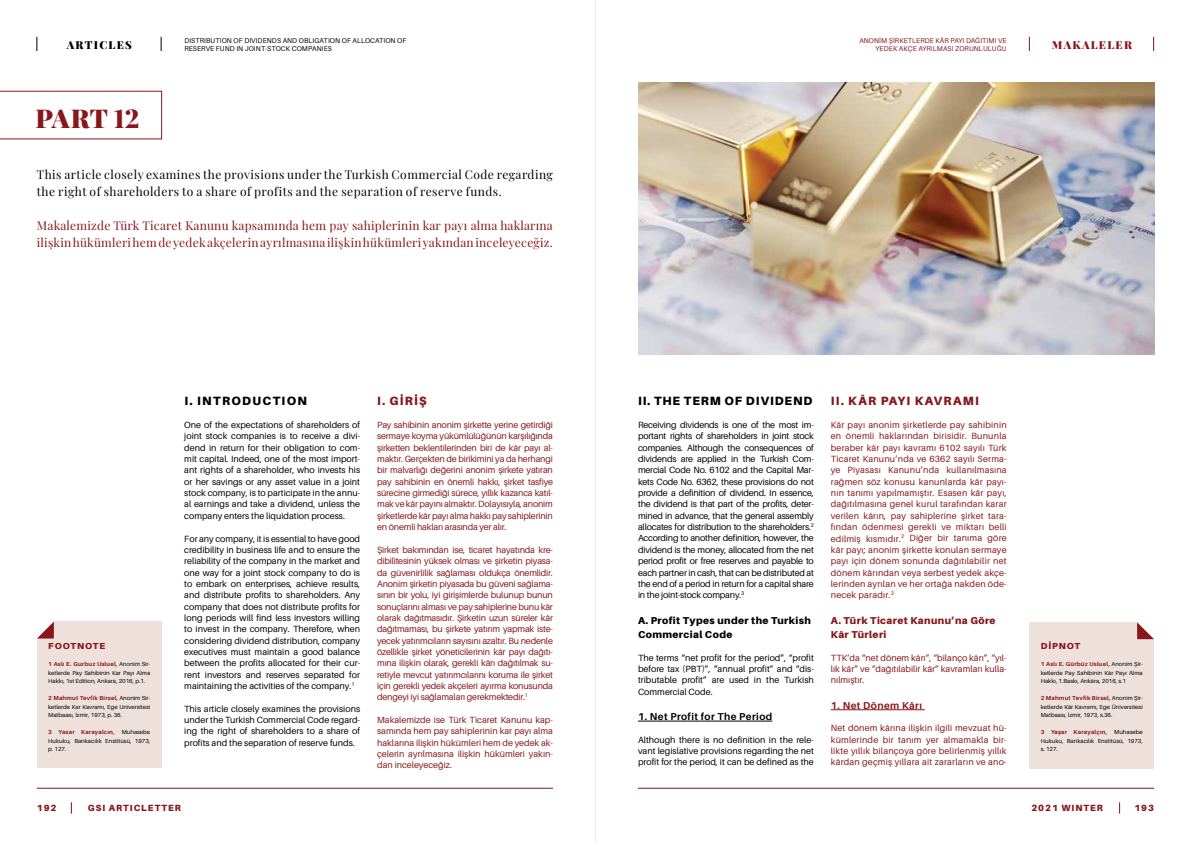
<style>
.page{position:relative;width:1191px;height:842px;background:#fff}
.page>*{position:absolute;margin:0;border:0;box-sizing:border-box;transform-origin:0 0}
.t1{font:900 26px "Playfair Display";letter-spacing:.005em;color:#87171a}
.t2{font:12px/17px "Playfair Display";letter-spacing:.02em;color:#87171a}
.t3{font:12px/17px "Playfair Display";letter-spacing:.04em;color:#000}
.t4{font:900 12px "Aileron";letter-spacing:.1em;color:#87171a}
.t5{font:900 12px "Aileron";letter-spacing:.07em;color:#000}
.t6{font:900 12px "Aileron";letter-spacing:.11em;color:#000}
.t7{font:900 11px "Playfair Display";letter-spacing:.12em;color:#87171a}
.t8{font:900 11px "Playfair Display";letter-spacing:.12em;color:#000}
.t9{font:900 10px/14.2px "Aileron";letter-spacing:.04em;color:#000}
.t10{font:900 10px/14.2px "Aileron";letter-spacing:.04em;color:#87171a}
.t11{font:700 10px "Aileron";letter-spacing:.04em;color:#000}
.t12{font:700 10px "Aileron";letter-spacing:.04em;color:#87171a}
.t13{font:9px/11.3px "Aileron";color:#87171a;text-align:justify}
.t14{font:9px/11.3px "Aileron";color:#000;text-align:justify}
.t15{font:900 9px "Aileron";letter-spacing:.11em;color:#87171a}
.t16{font:900 8.7px "Aileron";letter-spacing:.1em;color:#87171a}
.t17{font:7px/8.5px "Aileron";letter-spacing:.01em;color:#000}
.t18{font:7px/8.5px "Aileron";letter-spacing:.01em;color:#87171a;text-align:right}
.t19{font:5.8px/8.5px "Aileron";color:#000;text-align:justify}
.s1{font-weight:700;color:#87171a}
</style>
<div class="page">
<svg style="left:0;top:91px;width:162px;height:48px"></svg>
<hr style="left:37px;top:788px;width:516px;height:1px;background:#87171a">
<hr style="left:638px;top:788px;width:516px;height:1px;background:#87171a">
<svg style="left:1119px;top:802px;width:1px;height:12px"></svg>
<svg style="left:71px;top:802px;width:1px;height:12px"></svg>
<svg style="left:36px;top:37px;width:1px;height:14px"></svg>
<svg style="left:1028px;top:37px;width:1px;height:14px"></svg>
<svg style="left:161px;top:37px;width:1px;height:14px"></svg>
<svg style="left:1153px;top:37px;width:1px;height:14px"></svg>
<hr style="left:595px;top:0;width:1px;height:842px;background:#ebebec">
<hr style="left:638px;top:721px;width:134px;height:1px;background:#000">
<hr style="left:831px;top:709px;width:93px;height:1px;background:#87171a">
<img style="left:638px;top:82px;width:516px;height:272px">
<div style="left:1029px;top:622px;width:125px;height:146px;background:#eee1db"></div>
<svg style="left:1137px;top:622px;width:17px;height:17px"></svg>
<div style="left:37px;top:621px;width:125px;height:147px;background:#eee1db"></div>
<svg style="left:37px;top:621px;width:17px;height:18px"></svg>
<p class="t17" style="left:184px;top:36px;width:223px">DISTRIBUTION OF DIVIDENDS AND OBLIGATION OF ALLOCATION OF<br>RESERVE FUND IN JOINT-STOCK COMPANIES</p>
<p class="t18" style="left:859px;top:36px;width:149px">ANONIM ŞIRKETLERDE KÂR PAYI DAĞITIMI VE<br>YEDEK AKÇE AYRILMASI ZORUNLULUĞU</p>
<p class="t8" style="left:67px;top:36px;width:67px">ARTICLES</p>
<p class="t7" style="left:1051px;top:36px;width:82px">MAKALELER</p>
<h1 class="t1" style="left:36px;top:97px;width:105px">PART 12</h1>
<h2 class="t3" style="left:37px;top:165px;width:517px">This article closely examines the provisions under the Turkish Commercial Code regarding the right of shareholders to a share of profits and the separation of reserve funds.</h2>
<h2 class="t2" style="left:37px;top:216px;width:517px">Makalemizde Türk Ticaret Kanunu kapsamında hem pay sahiplerinin kar payı alma haklarına ilişkin hükümleri hem de yedek akçelerin ayrılmasına ilişkin hükümleri yakından inceleyeceğiz.</h2>
<p class="t16" style="left:48px;top:641px;width:58px">FOOTNOTE</p>
<p class="t19" style="left:48px;top:660px;width:104px"><span class="s1">1 Aslı E. Gurbuz Usluel,</span> Anonim Sir&shy;ketlerde Pay Sahibinin Kar Payı Alma Hakkı, 1st Edition, Ankara, 2016, p.1.</p>
<p class="t19" style="left:48px;top:694px;width:104px"><span class="s1">2 Mahmut Tevfik Birsel,</span> Anonim Sir&shy;ketlerde Kar Kavramı, Ege Universitesi Matbaası, İzmir, 1973, p. 36.</p>
<p class="t19" style="left:48px;top:728px;width:104px"><span class="s1">3 Yasar Karayalcın,</span> Muhasebe Hukuku, Bankacılık Enstitüsü, 1973, p. 127.</p>
<h2 class="t6" style="left:184px;top:394px;width:124px">I. INTRODUCTION</h2>
<p class="t14" style="left:184px;top:419px;width:177px">One of the expectations of shareholders of joint stock companies is to receive a divi&shy;dend in return for their obligation to com&shy;mit capital. Indeed, one of the most import&shy;ant rights of a shareholder, who invests his or her savings or any asset value in a joint stock company, is to participate in the annu&shy;al earnings and take a dividend, unless the company enters the liquidation process.</p>
<p class="t14" style="left:184px;top:533px;width:177px">For any company, it is essential to have good credibility in business life and to ensure the reliability of the company in the market and one way for a joint stock company to do is to embark on enterprises, achieve results, and distribute profits to shareholders. Any company that does not distribute profits for long periods will find less investors willing to invest in the company. Therefore, when considering dividend distribution, company executives must maintain a good balance between the profits allocated for their cur&shy;rent investors and reserves separated for maintaining the activities of the company.<sup>1</sup></p>
<p class="t14" style="left:184px;top:703px;width:177px">This article closely examines the provisions under the Turkish Commercial Code regard&shy;ing the right of shareholders to a share of profits and the separation of reserve funds.</p>
<h2 class="t4" style="left:377px;top:394px;width:51px">I. GİRİŞ</h2>
<p class="t13" style="left:377px;top:419px;width:177px">Pay sahibinin anonim şirkette yerine getirdiği sermaye koyma yükümlülüğünün karşılığında şirketten beklentilerinden biri de kâr payı al&shy;maktır. Gerçekten de birikimini ya da herhangi bir malvarlığı değerini anonim şirkete yatıran pay sahibinin en önemli hakkı, şirket tasfiye sürecine girmediği sürece, yıllık kazanca katıl&shy;mak ve kâr payını almaktır. Dolayısıyla, anonim şirketlerde kâr payı alma hakkı pay sahiplerinin en önemli hakları arasında yer alır.</p>
<p class="t13" style="left:377px;top:544px;width:177px">Şirket bakımından ise, ticaret hayatında kre&shy;dibilitesinin yüksek olması ve şirketin piyasa&shy;da güvenirlilik sağlaması oldukça önemlidir.<br>Anonim şirketin piyasada bu güveni sağlama&shy;sının bir yolu, iyi girişimlerde bulunup bunun sonuçlarını alması ve pay sahiplerine bunu kâr olarak dağıtmasıdır. Şirketin uzun süreler kâr dağıtmaması, bu şirkete yatırım yapmak iste&shy;yecek yatırımcıların sayısını azaltır. Bu nedenle özellikle şirket yöneticilerinin kâr payı dağıtı&shy;mına ilişkin olarak, gerekli kârı dağıtılmak su&shy;retiyle mevcut yatırımcılarını koruma ile şirket için gerekli yedek akçeleri ayırma konusunda dengeyi iyi sağlamaları gerekmektedir.<sup>1</sup></p>
<p class="t13" style="left:377px;top:714px;width:177px">Makalemizde ise Türk Ticaret Kanunu kap&shy;samında hem pay sahiplerinin kar payı alma haklarına ilişkin hükümleri hem de yedek ak&shy;çelerin ayrılmasına ilişkin hükümleri yakın&shy;dan inceleyeceğiz.</p>
<h2 class="t5" style="left:638px;top:394px;width:176px">II. THE TERM OF DIVIDEND</h2>
<p class="t14" style="left:638px;top:419px;width:177px">Receiving dividends is one of the most im&shy;portant rights of shareholders in joint stock companies. Although the consequences of dividends are applied in the Turkish Com&shy;mercial Code No. 6102 and the Capital Mar&shy;kets Code No. 6362, these provisions do not provide a definition of dividend. In essence, the dividend is that part of the profits, deter&shy;mined in advance, that the general assembly allocates for distribution to the shareholders.<sup>2<br></sup>According to another definition, however, the dividend is the money, allocated from the net period profit or free reserves and payable to each partner in cash, that can be distributed at the end of a period in return for a capital share in the joint-stock company.<sup>3</sup></p>
<p class="t9" style="left:638px;top:613px;width:174px">A. Profit Types under the Turkish<br>Commercial Code</p>
<p class="t14" style="left:638px;top:652px;width:177px">The terms “net profit for the period”, “profit before tax (PBT)”, “annual profit” and “dis&shy;tributable profit” are used in the Turkish Commercial Code.</p>
<p class="t11" style="left:638px;top:711px;width:136px">1. Net Profit for The Period</p>
<p class="t14" style="left:638px;top:734px;width:177px">Although there is no definition in the rele&shy;vant legislative provisions regarding the net profit for the period, it can be defined as the</p>
<h2 class="t4" style="left:831px;top:394px;width:149px">II. KÂR PAYI KAVRAMI</h2>
<p class="t13" style="left:831px;top:419px;width:177px">Kâr payı anonim şirketlerde pay sahibinin en önemli haklarından birisidir. Bununla beraber kâr payı kavramı 6102 sayılı Türk Ticaret Kanunu’nda ve 6362 sayılı Serma&shy;ye Piyasası Kanunu’nda kullanılmasına rağmen söz konusu kanunlarda kâr payı&shy;nın tanımı yapılmamıştır. Esasen kâr payı, dağıtılmasına genel kurul tarafından karar verilen kârın, pay sahiplerine şirket tara&shy;fından ödenmesi gerekli ve miktarı belli edilmiş kısmıdır.<sup>2</sup> Diğer bir tanıma göre kâr payı; anonim şirkette konulan sermaye payı için dönem sonunda dağıtılabilir net dönem kârından veya serbest yedek akçe&shy;lerinden ayrılan ve her ortağa nakden öde&shy;necek paradır.<sup>3</sup></p>
<p class="t10" style="left:831px;top:613px;width:166px">A. Türk Ticaret Kanunu’na Göre<br>Kâr Türleri</p>
<p class="t13" style="left:831px;top:652px;width:177px">TTK’da “net dönem kârı”, “bilanço kârı”, “yıl&shy;lık kâr” ve “dağıtılabilir kâr” kavramları kulla&shy;nılmıştır.</p>
<p class="t12" style="left:831px;top:700px;width:93px">1. Net Dönem Kârı</p>
<p class="t13" style="left:831px;top:723px;width:177px">Net dönem kârına ilişkin ilgili mevzuat hü&shy;kümlerinde bir tanım yer almamakla bir&shy;likte yıllık bilançoya göre belirlenmiş yıllık kârdan geçmiş yıllara ait zararların ve ano-</p>
<p class="t16" style="left:1040px;top:641px;width:41px">DİPNOT</p>
<p class="t19" style="left:1040px;top:660px;width:104px"><span class="s1">1 Aslı E. Gürbüz Usluel,</span> Anonim Şir&shy;ketlerde Pay Sahibinin Kâr Payı Alma Hakkı, 1.Baskı, Ankâra, 2016, s.1</p>
<p class="t19" style="left:1040px;top:694px;width:104px"><span class="s1">2 Mahmut Tevfik Birsel,</span> Anonim Şir&shy;ketlerde Kâr Kavramı, Ege Üniversitesi Matbaası, İzmir, 1973, s.36.</p>
<p class="t19" style="left:1040px;top:728px;width:104px"><span class="s1">3 Yaşar Karayalçın,</span> Muhasebe Hukuku, Bankacılık Enstitüsü, 1973, s. 127.</p>
<p class="t15" style="left:37px;top:802px;width:21px">192</p>
<p class="t15" style="left:88px;top:802px;width:94px">GSI ARTICLETTER</p>
<p class="t15" style="left:1134px;top:802px;width:21px">193</p>
<p class="t15" style="left:1031px;top:802px;width:73px">2021 WINTER</p>
</div>
